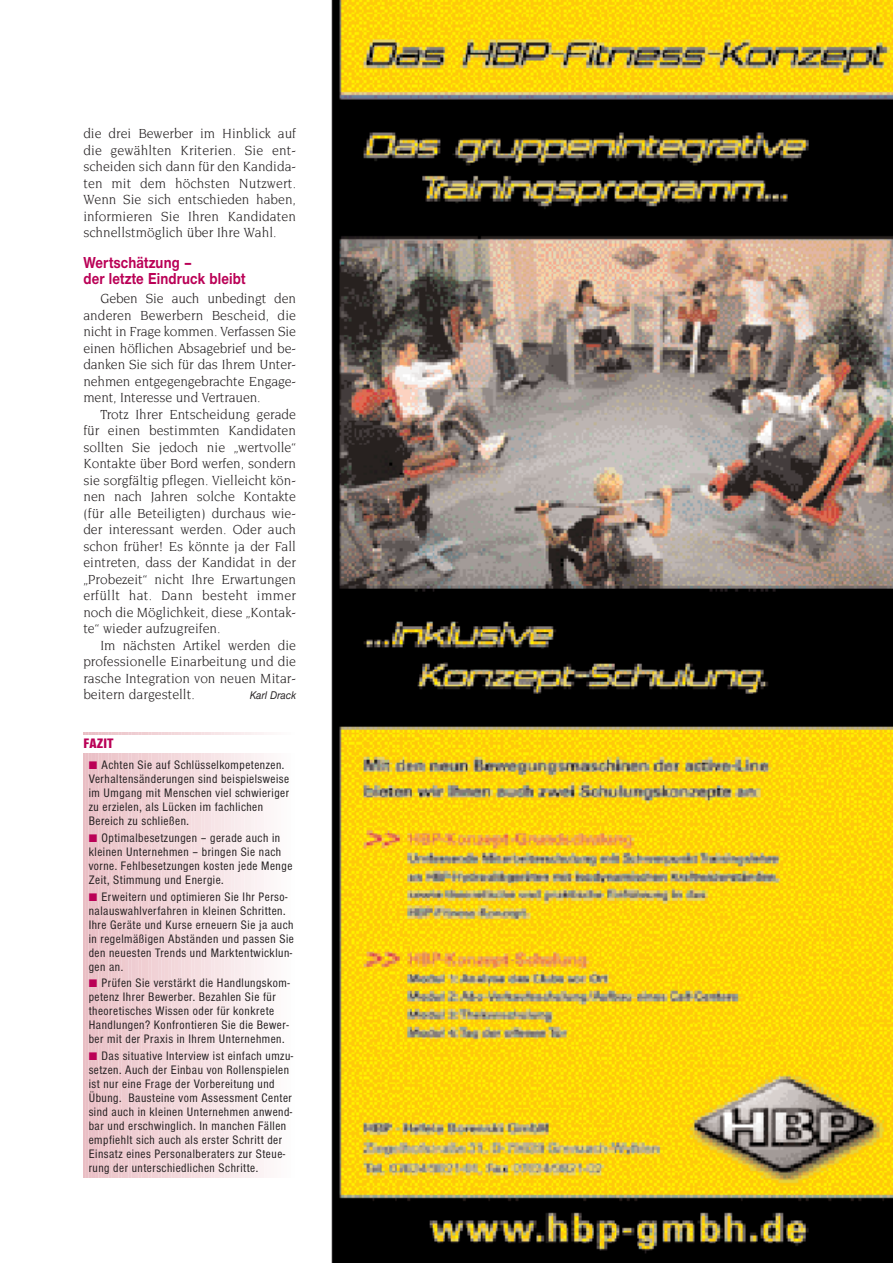
<style>
.page{position:relative;width:893px;height:1263px;background:#fff}
.page>*{position:absolute;margin:0;border:0;box-sizing:border-box;transform-origin:0 0}
.t1{font:700 16.5px/16.5px "Nimbus Sans Novus T";letter-spacing:.01em;color:#ba0156;scale:.85 1}
.t2{font:14.25px/16.5px "Novarese";color:#231f20;text-align:justify;scale:.96 1}
.t3{font:900 condensed 14.25px "Nimbus Sans T";letter-spacing:.015em;color:#ba0156}
.t4{font:condensed 12.75px/14px "Nimbus Sans T";letter-spacing:.04em;color:#231f20}
.t5{font:italic 500 11.55px "Nimbus Sans Novus T";color:#231f20;scale:.91 1}
</style>
<div class="page">
<img style="left:333px;top:0;width:559px;height:1263px">
<hr style="left:83px;top:732px;width:3px;height:446px;background:#e9bec4">
<div style="left:84px;top:732px;width:5px;height:446px;background:#eabfc5"></div>
<div style="left:88px;top:732px;width:5px;height:446px;background:#eac0c6"></div>
<div style="left:91px;top:732px;width:5px;height:446px;background:#eac0c7"></div>
<div style="left:94px;top:732px;width:5px;height:446px;background:#ebc1c7"></div>
<div style="left:98px;top:732px;width:5px;height:446px;background:#ecc4c9"></div>
<div style="left:101px;top:732px;width:5px;height:446px;background:#ecc5ca"></div>
<div style="left:104px;top:732px;width:5px;height:446px;background:#ecc6cb"></div>
<hr style="left:108px;top:732px;width:4px;height:446px;background:#ecc6cb">
<div style="left:111px;top:732px;width:5px;height:446px;background:#edc8cc"></div>
<div style="left:114px;top:732px;width:5px;height:446px;background:#eec9cd"></div>
<hr style="left:118px;top:732px;width:4px;height:446px;background:#eec9ce">
<div style="left:121px;top:732px;width:5px;height:446px;background:#eecace"></div>
<div style="left:124px;top:732px;width:5px;height:446px;background:#eecbd0"></div>
<div style="left:127px;top:732px;width:5px;height:446px;background:#eecbd1"></div>
<div style="left:131px;top:732px;width:5px;height:446px;background:#eeccd1"></div>
<div style="left:134px;top:732px;width:5px;height:446px;background:#efced3"></div>
<div style="left:137px;top:732px;width:5px;height:446px;background:#f0cdd1"></div>
<div style="left:141px;top:732px;width:5px;height:446px;background:#f0ced2"></div>
<div style="left:144px;top:732px;width:5px;height:446px;background:#f0cfd2"></div>
<div style="left:147px;top:732px;width:5px;height:446px;background:#f1d0d4"></div>
<div style="left:151px;top:732px;width:5px;height:446px;background:#f1d1d5"></div>
<div style="left:154px;top:732px;width:5px;height:446px;background:#f1d2d6"></div>
<div style="left:157px;top:732px;width:5px;height:446px;background:#f1d3d7"></div>
<div style="left:161px;top:732px;width:5px;height:446px;background:#f2d4d8"></div>
<div style="left:164px;top:732px;width:5px;height:446px;background:#f2d5d8"></div>
<div style="left:167px;top:732px;width:5px;height:446px;background:#f2d6da"></div>
<div style="left:171px;top:732px;width:5px;height:446px;background:#f2d7da"></div>
<div style="left:174px;top:732px;width:5px;height:446px;background:#f3d8db"></div>
<div style="left:177px;top:732px;width:5px;height:446px;background:#f3d9dd"></div>
<hr style="left:181px;top:732px;width:4px;height:446px;background:#f4dadd">
<div style="left:184px;top:732px;width:5px;height:446px;background:#f4dbde"></div>
<div style="left:187px;top:732px;width:5px;height:446px;background:#f5dcdf"></div>
<div style="left:190px;top:732px;width:5px;height:446px;background:#f5dde0"></div>
<div style="left:194px;top:732px;width:5px;height:446px;background:#f5dee1"></div>
<div style="left:197px;top:732px;width:5px;height:446px;background:#f5dfe1"></div>
<div style="left:200px;top:732px;width:5px;height:446px;background:#f6e0e3"></div>
<div style="left:204px;top:732px;width:5px;height:446px;background:#f6e1e4"></div>
<div style="left:207px;top:732px;width:5px;height:446px;background:#f6e2e5"></div>
<div style="left:210px;top:732px;width:5px;height:446px;background:#f7e4e7"></div>
<div style="left:214px;top:732px;width:5px;height:446px;background:#f7e5e7"></div>
<div style="left:217px;top:732px;width:5px;height:446px;background:#f7e6e8"></div>
<div style="left:220px;top:732px;width:5px;height:446px;background:#f7e6e8"></div>
<div style="left:224px;top:732px;width:5px;height:446px;background:#f8e8ea"></div>
<div style="left:227px;top:732px;width:5px;height:446px;background:#f8e9eb"></div>
<div style="left:230px;top:732px;width:5px;height:446px;background:#f8eaec"></div>
<div style="left:234px;top:732px;width:5px;height:446px;background:#f8ebed"></div>
<div style="left:237px;top:732px;width:5px;height:446px;background:#f9ecee"></div>
<div style="left:240px;top:732px;width:5px;height:446px;background:#faedef"></div>
<hr style="left:244px;top:732px;width:4px;height:446px;background:#f9eeef">
<div style="left:247px;top:732px;width:5px;height:446px;background:#f9eff0"></div>
<div style="left:250px;top:732px;width:5px;height:446px;background:#faf1f2"></div>
<div style="left:253px;top:732px;width:5px;height:446px;background:#fbf1f2"></div>
<div style="left:257px;top:732px;width:5px;height:446px;background:#fbf2f4"></div>
<div style="left:260px;top:732px;width:5px;height:446px;background:#fbf3f4"></div>
<div style="left:263px;top:732px;width:5px;height:446px;background:#fcf5f6"></div>
<div style="left:267px;top:732px;width:5px;height:446px;background:#fcf6f7"></div>
<div style="left:270px;top:732px;width:5px;height:446px;background:#fcf7f7"></div>
<div style="left:273px;top:732px;width:5px;height:446px;background:#fcf8f8"></div>
<div style="left:277px;top:732px;width:5px;height:446px;background:#fdf9f9"></div>
<div style="left:280px;top:732px;width:5px;height:446px;background:#fdfafb"></div>
<div style="left:283px;top:732px;width:5px;height:446px;background:#fdfbfb"></div>
<div style="left:83px;top:735px;width:213px;height:17px;background:#fff"></div>
<hr style="left:332px;top:0;width:1px;height:1263px;background:#231f20">
<p class="t2" style="left:83px;top:126px;width:223px">die drei Bewerber im Hinblick auf die gewählten Kriterien. Sie ent&shy;scheiden sich dann für den Kandida&shy;ten mit dem höchsten Nutzwert.<br>Wenn Sie sich entschieden haben, informieren Sie Ihren Kandidaten schnellstmöglich über Ihre Wahl.</p>
<p class="t1" style="left:83px;top:255px;width:193px">Wertschätzung –<br>der letzte Eindruck bleibt</p>
<p class="t2" style="left:83px;top:291px;width:223px;text-indent:17px">Geben Sie auch unbedingt den anderen Bewerbern Bescheid, die nicht in Frage kommen. Verfassen Sie einen höflichen Absagebrief und be&shy;danken Sie sich für das Ihrem Unter&shy;nehmen entgegengebrachte Engage&shy;ment, Interesse und Vertrauen.</p>
<p class="t2" style="left:83px;top:407px;width:223px;text-indent:17px">Trotz Ihrer Entscheidung gerade für einen bestimmten Kandidaten sollten Sie jedoch nie „wertvolle“ Kontakte über Bord werfen, sondern sie sorgfältig pflegen. Vielleicht kön&shy;nen nach Jahren solche Kontakte (für alle Beteiligten) durchaus wie&shy;der interessant werden. Oder auch schon früher! Es könnte ja der Fall eintreten, dass der Kandidat in der „Probezeit“ nicht Ihre Erwartungen erfüllt hat. Dann besteht immer noch die Möglichkeit, diese „Kontak&shy;te“ wieder aufzugreifen.</p>
<p class="t2" style="left:83px;top:638px;width:223px;text-indent:17px">Im nächsten Artikel werden die professionelle Einarbeitung und die rasche Integration von neuen Mitar&shy;beitern dargestellt.</p>
<p class="t5" style="left:250px;top:692px;width:52px">Karl Drack</p>
<p class="t3" style="left:83px;top:739px;width:32px">FAZIT</p>
<p class="t4" style="left:89px;top:759px;width:202px;text-indent:13px">Achten Sie auf Schlüsselkompetenzen.<br>Verhaltensänderungen sind beispielsweise im Umgang mit Menschen viel schwieriger zu erzielen, als Lücken im fachlichen Bereich zu schließen.</p>
<p class="t4" style="left:89px;top:832px;width:205px;text-indent:13px">Optimalbesetzungen – gerade auch in kleinen Unternehmen – bringen Sie nach vorne. Fehlbesetzungen kosten jede Menge Zeit, Stimmung und Energie.</p>
<p class="t4" style="left:89px;top:891px;width:207px;text-indent:13px">Erweitern und optimieren Sie Ihr Perso&shy;nalauswahlverfahren in kleinen Schritten.<br>Ihre Geräte und Kurse erneuern Sie ja auch in regelmäßigen Abständen und passen Sie den neuesten Trends und Marktentwicklun&shy;gen an.</p>
<p class="t4" style="left:89px;top:977px;width:202px;text-indent:13px">Prüfen Sie verstärkt die Handlungskom&shy;petenz Ihrer Bewerber. Bezahlen Sie für theoretisches Wissen oder für konkrete Handlungen? Konfrontieren Sie die Bewer&shy;ber mit der Praxis in Ihrem Unternehmen.</p>
<p class="t4" style="left:89px;top:1050px;width:206px;text-indent:13px">Das situative Interview ist einfach umzu&shy;setzen. Auch der Einbau von Rollenspielen ist nur eine Frage der Vorbereitung und Übung. Bausteine vom Assessment Center sind auch in kleinen Unternehmen anwend&shy;bar und erschwinglich. In manchen Fällen empfiehlt sich auch als erster Schritt der Einsatz eines Personalberaters zur Steue&shy;rung der unterschiedlichen Schritte.</p>
</div>
